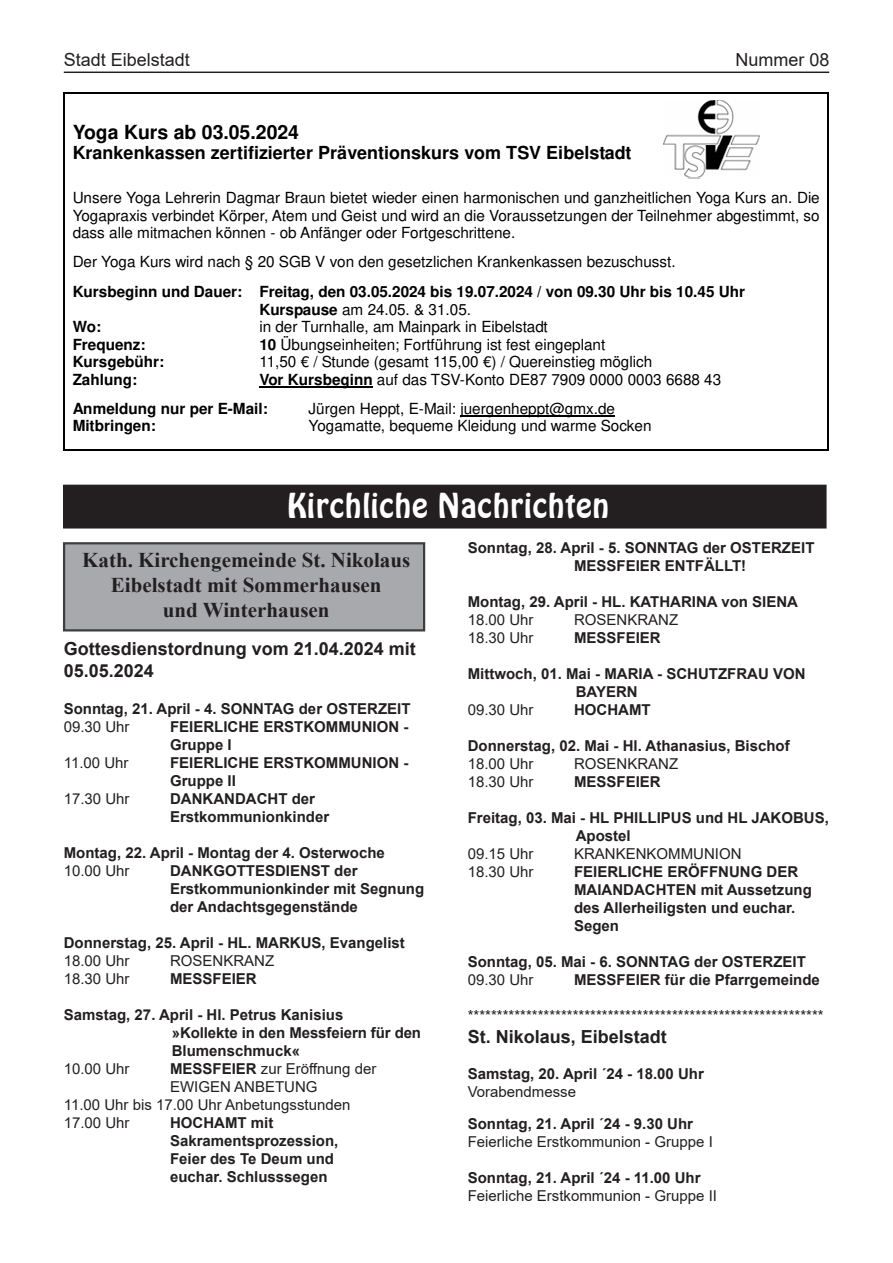
<style>
.page{position:relative;width:893px;height:1263px;background:#fff}
.page>*{position:absolute;margin:0;border:0;box-sizing:border-box;transform-origin:0 0}
.t1{font:33px "Hobo BT";color:#fff}
.t2{font:700 21px/25.2px "Times New Roman";color:#231f20;text-align:center}
.t3{font:700 19.5px "Helvetica";color:#000}
.t4{font:700 18px/21.6px "Arial";color:#231f20}
.t5{font:700 18px "Helvetica";color:#000}
.t6{font:18px "Arial";color:#231f20}
.t7{font:15.3px/17.5px "Helvetica";color:#000;text-align:justify}
.t8{font:700 15.3px "Helvetica";color:#000}
.t9{font:700 15px/18px "Arial";color:#231f20}
.t10{font:15px "Arial";color:#231f20}
.s1{font-weight:700}
</style>
<div class="page">
<hr style="left:64px;top:72px;width:765px;height:1px;background:#231f20">
<hr style="left:65px;top:92px;width:762px;height:2px;background:#000">
<svg style="left:63px;top:92px;width:2px;height:29px"></svg>
<svg style="left:827px;top:92px;width:2px;height:29px"></svg>
<hr style="left:63px;top:121px;width:2px;height:22px;background:#000">
<hr style="left:827px;top:121px;width:2px;height:22px;background:#000">
<hr style="left:63px;top:143px;width:2px;height:21px;background:#000">
<hr style="left:827px;top:143px;width:2px;height:21px;background:#000">
<hr style="left:259px;top:387px;width:114px;height:1px;background:#000">
<hr style="left:460px;top:415px;width:155px;height:1px;background:#000">
<hr style="left:65px;top:449px;width:762px;height:2px;background:#000">
<svg style="left:63px;top:164px;width:2px;height:287px"></svg>
<svg style="left:827px;top:164px;width:2px;height:287px"></svg>
<img style="left:663px;top:100px;width:96px;height:79px">
<div style="left:63px;top:542px;width:362px;height:89px;background:#a8a9ad;border:2px solid #3e3e3f"></div>
<div style="left:64px;top:485px;width:762px;height:43px;background:#231f20"></div>
<p class="t6" style="left:64px;top:48px;width:128px">Stadt Eibelstadt</p>
<p class="t6" style="left:735px;top:48px;width:96px">Nummer 08</p>
<h3 class="t3" style="left:73px;top:124px;width:228px">Yoga Kurs ab 03.05.2024</h3>
<p class="t5" style="left:73px;top:146px;width:560px">Krankenkassen zertifizierter Präventionskurs vom TSV Eibelstadt</p>
<p class="t7" style="left:73px;top:189px;width:749px">Unsere Yoga Lehrerin Dagmar Braun bietet wieder einen harmonischen und ganzheitlichen Yoga Kurs an. Die Yogapraxis verbindet Körper, Atem und Geist und wird an die Voraussetzungen der Teilnehmer abgestimmt, so dass alle mitmachen können - ob Anfänger oder Fortgeschrittene.</p>
<p class="t7" style="left:73px;top:253px;width:605px">Der Yoga Kurs wird nach § 20 SGB V von den gesetzlichen Krankenkassen bezuschusst.</p>
<p class="t8" style="left:73px;top:286px;width:674px">Kursbeginn und Dauer: Freitag, den 03.05.2024 bis 19.07.2024 / von 09.30 Uhr bis 10.45 Uhr</p>
<p class="t7" style="left:259px;top:301px;width:213px"><span class="s1">Kurspause</span> am 24.05. &amp; 31.05.</p>
<p class="t8" style="left:73px;top:321px;width:30px">Wo:</p>
<p class="t7" style="left:259px;top:318px;width:290px">in der Turnhalle, am Mainpark in Eibelstadt</p>
<p class="t8" style="left:73px;top:338px;width:74px">Frequenz:</p>
<p class="t7" style="left:259px;top:336px;width:347px"><span class="s1">10</span> Übungseinheiten; Fortführung ist fest eingeplant</p>
<p class="t8" style="left:73px;top:356px;width:93px">Kursgebühr:</p>
<p class="t7" style="left:259px;top:353px;width:394px">11,50 € / Stunde (gesamt 115,00 €) / Quereinstieg möglich</p>
<p class="t8" style="left:73px;top:374px;width:66px">Zahlung:</p>
<p class="t7" style="left:73px;top:365px;width:650px;line-height:28.7px;text-indent:187px"><span class="s1">Vor Kursbeginn</span> auf das TSV-Konto DE87 7909 0000 0003 6688 43<br><span class="s1">Anmeldung nur per E-Mail:</span></p>
<p class="t7" style="left:309px;top:399px;width:308px">Jürgen Heppt, E-Mail: juergenheppt@gmx.de</p>
<p class="t8" style="left:73px;top:420px;width:85px">Mitbringen:</p>
<p class="t7" style="left:309px;top:417px;width:344px">Yogamatte, bequeme Kleidung und warme Socken</p>
<h1 class="t1" style="left:287px;top:485px;width:324px">Kirchliche Nachrichten</h1>
<h2 class="t2" style="left:82px;top:547px;width:330px">Kath. Kirchengemeinde St. Nikolaus<br>Eibelstadt mit Sommerhausen<br>und Winterhausen</h2>
<p class="t4" style="left:64px;top:638px;width:354px">Gottesdienstordnung vom 21.04.2024 mit<br>05.05.2024</p>
<p class="t9" style="left:64px;top:699px;width:348px">Sonntag, 21. April - 4. SONNTAG der OSTERZEIT</p>
<p class="t10" style="left:64px;top:716px;width:67px">09.30 Uhr</p>
<p class="t9" style="left:170px;top:717px;width:240px">FEIERLICHE ERSTKOMMUNION -<br>Gruppe I</p>
<p class="t10" style="left:64px;top:752px;width:66px">11.00 Uhr</p>
<p class="t9" style="left:170px;top:753px;width:240px">FEIERLICHE ERSTKOMMUNION -<br>Gruppe II</p>
<p class="t10" style="left:64px;top:788px;width:67px">17.30 Uhr</p>
<p class="t9" style="left:170px;top:789px;width:161px">DANKANDACHT der<br>Erstkommunionkinder</p>
<p class="t9" style="left:64px;top:843px;width:323px">Montag, 22. April - Montag der 4. Osterwoche</p>
<p class="t10" style="left:64px;top:860px;width:67px">10.00 Uhr</p>
<p class="t9" style="left:170px;top:861px;width:256px">DANKGOTTESDIENST der<br>Erstkommunionkinder mit Segnung der Andachtsgegenstände</p>
<p class="t9" style="left:64px;top:933px;width:343px">Donnerstag, 25. April - HL. MARKUS, Evangelist</p>
<p class="t10" style="left:64px;top:950px;width:67px">18.00 Uhr</p>
<p class="t10" style="left:170px;top:950px;width:106px">ROSENKRANZ</p>
<p class="t10" style="left:64px;top:968px;width:67px">18.30 Uhr</p>
<p class="t9" style="left:170px;top:969px;width:88px">MESSFEIER</p>
<p class="t9" style="left:172px;top:1005px;width:251px;text-indent:-108px">Samstag, 27. April - Hl. Petrus Kanisius<br>»Kollekte in den Messfeiern für den<br>Blumenschmuck«</p>
<p class="t10" style="left:64px;top:1058px;width:67px">10.00 Uhr</p>
<p class="t10" style="left:170px;top:1058px;width:208px"><span class="s1">MESSFEIER</span> zur Eröffnung der</p>
<p class="t10" style="left:170px;top:1076px;width:149px">EWIGEN ANBETUNG</p>
<p class="t10" style="left:64px;top:1094px;width:288px">11.00 Uhr bis 17.00 Uhr Anbetungsstunden</p>
<p class="t10" style="left:64px;top:1112px;width:67px">17.00 Uhr</p>
<p class="t9" style="left:170px;top:1113px;width:170px">HOCHAMT mit<br>Sakramentsprozession,<br>Feier des Te Deum und euchar. Schlusssegen</p>
<p class="t9" style="left:574px;top:539px;width:242px;text-indent:-106px">Sonntag, 28. April - 5. SONNTAG der OSTERZEIT<br>MESSFEIER ENTFÄLLT!</p>
<p class="t9" style="left:468px;top:593px;width:332px">Montag, 29. April - HL. KATHARINA von SIENA</p>
<p class="t10" style="left:468px;top:609px;width:67px">18.00 Uhr</p>
<p class="t10" style="left:574px;top:609px;width:106px">ROSENKRANZ</p>
<p class="t10" style="left:468px;top:627px;width:67px">18.30 Uhr</p>
<p class="t9" style="left:574px;top:629px;width:88px">MESSFEIER</p>
<p class="t9" style="left:576px;top:665px;width:231px;text-indent:-108px">Mittwoch, 01. Mai - MARIA - SCHUTZFRAU VON<br>BAYERN</p>
<p class="t10" style="left:468px;top:699px;width:67px">09.30 Uhr</p>
<p class="t9" style="left:574px;top:701px;width:78px">HOCHAMT</p>
<p class="t9" style="left:468px;top:737px;width:324px">Donnerstag, 02. Mai - Hl. Athanasius, Bischof</p>
<p class="t10" style="left:468px;top:753px;width:67px">18.00 Uhr</p>
<p class="t10" style="left:574px;top:753px;width:106px">ROSENKRANZ</p>
<p class="t10" style="left:468px;top:771px;width:67px">18.30 Uhr</p>
<p class="t9" style="left:574px;top:773px;width:88px">MESSFEIER</p>
<p class="t9" style="left:576px;top:809px;width:255px;text-indent:-108px">Freitag, 03. Mai - HL PHILLIPUS und HL JAKOBUS,<br>Apostel</p>
<p class="t10" style="left:468px;top:843px;width:67px">09.15 Uhr</p>
<p class="t10" style="left:574px;top:843px;width:169px">KRANKENKOMMUNION</p>
<p class="t10" style="left:468px;top:861px;width:67px">18.30 Uhr</p>
<p class="t9" style="left:574px;top:863px;width:239px">FEIERLICHE ERÖFFNUNG DER<br>MAIANDACHTEN mit Aussetzung des Allerheiligsten und euchar.<br>Segen</p>
<p class="t9" style="left:468px;top:953px;width:340px">Sonntag, 05. Mai - 6. SONNTAG der OSTERZEIT</p>
<p class="t10" style="left:468px;top:969px;width:67px">09.30 Uhr</p>
<p class="t9" style="left:574px;top:971px;width:247px">MESSFEIER für die Pfarrgemeinde</p>
<p class="t10" style="left:468px;top:1005px;width:357px">*************************************************************</p>
<p class="t4" style="left:468px;top:1026px;width:201px">St. Nikolaus, Eibelstadt</p>
<p class="t9" style="left:468px;top:1065px;width:238px">Samstag, 20. April ´24 - 18.00 Uhr</p>
<p class="t10" style="left:468px;top:1081px;width:110px">Vorabendmesse</p>
<p class="t9" style="left:468px;top:1115px;width:227px">Sonntag, 21. April ´24 - 9.30 Uhr</p>
<p class="t10" style="left:468px;top:1131px;width:247px">Feierliche Erstkommunion - Gruppe I</p>
<p class="t9" style="left:468px;top:1169px;width:234px">Sonntag, 21. April ´24 - 11.00 Uhr</p>
<p class="t10" style="left:468px;top:1185px;width:251px">Feierliche Erstkommunion - Gruppe II</p>
</div>
